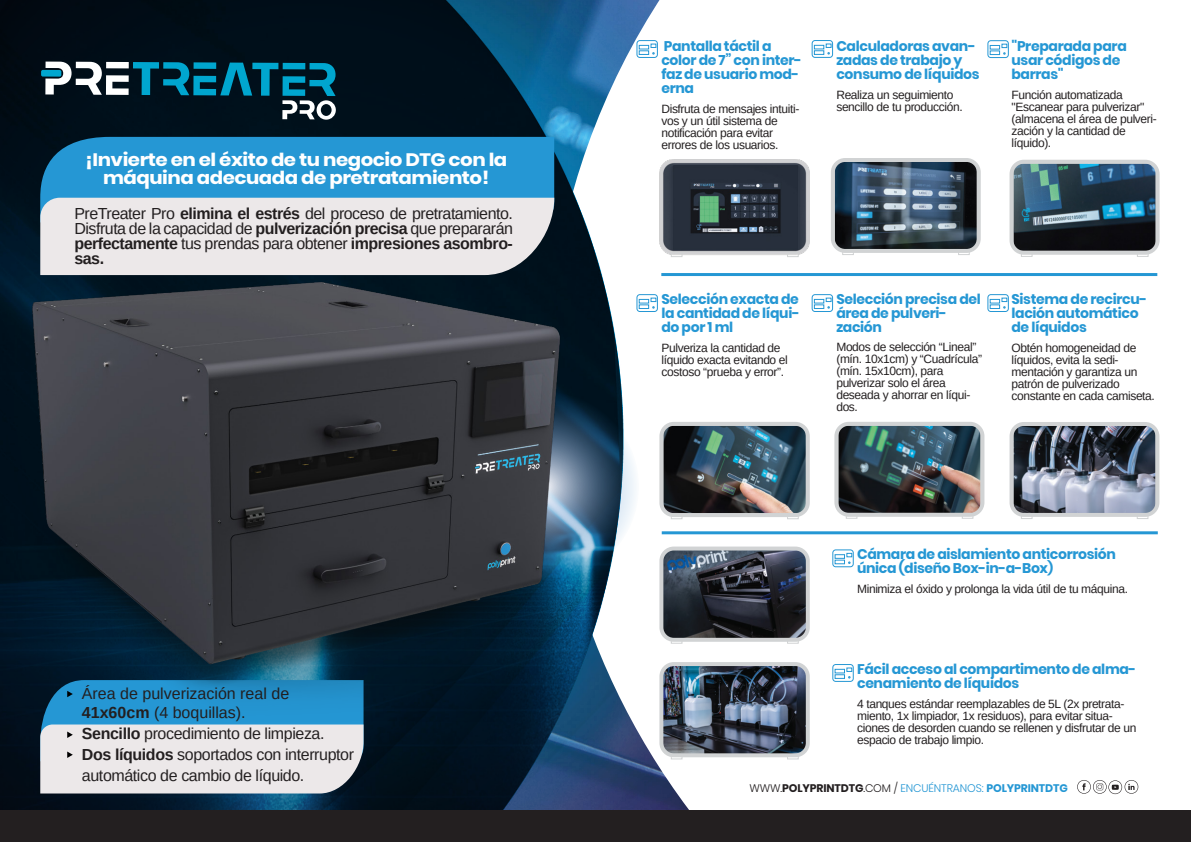
<style>
.page{position:relative;width:1191px;height:842px;background:#fff}
.page>*{position:absolute;margin:0;border:0;box-sizing:border-box;transform-origin:0 0}
.t1{font:700 18px/18px "Poppins";letter-spacing:-.025em;color:#fff;text-align:center;scale:1.1 1}
.t2{font:16px/15px "Arimo";letter-spacing:-.025em;color:#231f20;text-align:justify}
.t3{font:16px/19.3px "Arimo";color:#231f20}
.t4{font:700 14px/14px "Poppins";letter-spacing:-.025em;color:#2597d4}
.t5{font:12px/12px "Arimo";letter-spacing:-.03em;color:#231f20}
.t6{font:300 11px "Poppins";letter-spacing:-.01em;color:#2597d4}
.s1{font-weight:700}
.s2{font-size:13px}
.s3{color:#231f20}
.s4{font-weight:700;color:#231f20}
</style>
<div class="page">
<img style="left:0;top:0;width:874px;height:810px">
<svg style="left:833px;top:160px;width:142px;height:91px;background:#425667"></svg>
<div style="left:831px;top:158px;width:149px;height:95px;border:4px solid #d1d3d4;border-radius:12px"></div>
<div style="left:842px;top:250px;width:12px;height:5px;border:1px solid #d1d3d4"></div>
<div style="left:958px;top:250px;width:11px;height:5px;border:1px solid #d1d3d4"></div>
<svg style="left:1077px;top:780px;width:61px;height:14px"></svg>
<div style="left:0;top:810px;width:1191px;height:32px;background:#231f20"></div>
<div style="left:41px;top:70px;width:20px;height:7px;background:#00a6cf;border-radius:2px"></div>
<svg style="left:45px;top:62px;width:291px;height:58px;background:#1c4757"></svg>
<div style="left:40px;top:137px;width:461px;height:61px;background:#2597d4"></div>
<div style="left:40px;top:198px;width:461px;height:9px;background:#ece8e9"></div>
<div style="left:40px;top:772px;width:323px;height:21px;background:#ece8e9"></div>
<img style="left:0;top:207px;width:728px;height:565px">
<div style="left:636px;top:40px;width:22px;height:18px;border:1px solid #2597d4;border-radius:3px"></div>
<div style="left:639px;top:45px;width:10px;height:4px;border:1px solid #2597d4"></div>
<div style="left:639px;top:50px;width:10px;height:5px;border:1px solid #2597d4"></div>
<svg style="left:650px;top:44px;width:6px;height:10px"></svg>
<div style="left:811px;top:40px;width:22px;height:18px;border:1px solid #2597d4;border-radius:3px"></div>
<div style="left:814px;top:45px;width:10px;height:4px;border:1px solid #2597d4"></div>
<div style="left:814px;top:50px;width:10px;height:5px;border:1px solid #2597d4"></div>
<svg style="left:826px;top:44px;width:5px;height:10px"></svg>
<div style="left:987px;top:40px;width:21px;height:18px;border:1px solid #2597d4;border-radius:3px"></div>
<div style="left:989px;top:45px;width:11px;height:4px;border:1px solid #2597d4"></div>
<div style="left:989px;top:51px;width:11px;height:4px;border:1px solid #2597d4"></div>
<svg style="left:1001px;top:44px;width:6px;height:10px"></svg>
<div style="left:832px;top:549px;width:21px;height:18px;border:1px solid #2597d4;border-radius:3px"></div>
<div style="left:834px;top:554px;width:11px;height:5px;border:1px solid #2597d4"></div>
<svg style="left:846px;top:553px;width:6px;height:11px"></svg>
<div style="left:832px;top:664px;width:21px;height:18px;border:1px solid #2597d4;border-radius:3px"></div>
<div style="left:834px;top:669px;width:11px;height:4px;border:1px solid #2597d4"></div>
<div style="left:834px;top:674px;width:11px;height:5px;border:1px solid #2597d4"></div>
<svg style="left:846px;top:668px;width:6px;height:10px"></svg>
<img style="left:501px;top:134px;width:309px;height:191px">
<div style="left:671px;top:252px;width:11px;height:5px;border:1px solid #d1d3d4"></div>
<div style="left:787px;top:252px;width:11px;height:5px;border:1px solid #d1d3d4"></div>
<img style="left:661px;top:548px;width:146px;height:92px">
<div style="left:659px;top:546px;width:150px;height:96px;border:4px solid #d1d3d4;border-radius:12px"></div>
<div style="left:671px;top:639px;width:11px;height:5px;border:1px solid #d1d3d4"></div>
<div style="left:787px;top:639px;width:11px;height:5px;border:1px solid #d1d3d4"></div>
<img style="left:662px;top:664px;width:145px;height:91px">
<div style="left:659px;top:662px;width:150px;height:95px;border:4px solid #d1d3d4;border-radius:12px"></div>
<div style="left:671px;top:755px;width:11px;height:4px;border:1px solid #d1d3d4"></div>
<div style="left:787px;top:755px;width:11px;height:4px;border:1px solid #d1d3d4"></div>
<img style="left:1014px;top:165px;width:140px;height:85px">
<div style="left:1009px;top:160px;width:150px;height:95px;border:4px solid #d1d3d4;border-radius:12px"></div>
<div style="left:1021px;top:252px;width:11px;height:5px;border:1px solid #d1d3d4"></div>
<div style="left:1136px;top:252px;width:12px;height:5px;border:1px solid #d1d3d4"></div>
<div style="left:636px;top:294px;width:22px;height:18px;border:1px solid #2597d4;border-radius:3px"></div>
<div style="left:639px;top:299px;width:10px;height:4px;border:1px solid #2597d4"></div>
<div style="left:639px;top:304px;width:10px;height:5px;border:1px solid #2597d4"></div>
<svg style="left:650px;top:298px;width:6px;height:10px"></svg>
<div style="left:811px;top:294px;width:22px;height:18px;border:1px solid #2597d4;border-radius:3px"></div>
<div style="left:814px;top:299px;width:10px;height:4px;border:1px solid #2597d4"></div>
<div style="left:814px;top:304px;width:10px;height:5px;border:1px solid #2597d4"></div>
<svg style="left:826px;top:298px;width:5px;height:10px"></svg>
<div style="left:987px;top:294px;width:21px;height:18px;border:1px solid #2597d4;border-radius:3px"></div>
<div style="left:989px;top:299px;width:11px;height:4px;border:1px solid #2597d4"></div>
<div style="left:989px;top:304px;width:11px;height:5px;border:1px solid #2597d4"></div>
<svg style="left:1001px;top:298px;width:6px;height:10px"></svg>
<img style="left:661px;top:424px;width:147px;height:91px">
<div style="left:659px;top:422px;width:150px;height:95px;border:4px solid #d1d3d4;border-radius:12px"></div>
<div style="left:671px;top:515px;width:11px;height:4px;border:1px solid #d1d3d4"></div>
<div style="left:787px;top:515px;width:11px;height:4px;border:1px solid #d1d3d4"></div>
<img style="left:836px;top:424px;width:143px;height:91px">
<div style="left:834px;top:422px;width:150px;height:95px;border:4px solid #d1d3d4;border-radius:12px"></div>
<div style="left:845px;top:514px;width:12px;height:5px;border:1px solid #d1d3d4"></div>
<div style="left:961px;top:514px;width:12px;height:5px;border:1px solid #d1d3d4"></div>
<svg style="left:1014px;top:427px;width:140px;height:85px;background:#636b7b"></svg>
<div style="left:1009px;top:422px;width:150px;height:95px;border:4px solid #d1d3d4;border-radius:12px"></div>
<div style="left:1020px;top:514px;width:12px;height:5px;border:1px solid #d1d3d4"></div>
<div style="left:1136px;top:514px;width:12px;height:5px;border:1px solid #d1d3d4"></div>
<hr style="left:662px;top:531px;width:495px;height:3px;background:#2597d4">
<hr style="left:661px;top:273px;width:496px;height:3px;background:#2597d4">
<h1 class="t1" style="left:85px;top:151px;width:385px">¡Invierte en el éxito de tu negocio DTG con la máquina adecuada de pretratamiento!</h1>
<h2 class="t2" style="left:74px;top:206px;width:440px">PreTreater Pro <span class="s1">elimina el estrés</span> del proceso de pretratamiento.<br>Disfruta de la capacidad de <span class="s1">pulverización precisa</span> que prepararán <span class="s1">perfectamente</span> tus prendas para obtener <span class="s1">impresiones asombro&shy;sas.</span></h2>
<h2 class="t3" style="left:82px;top:684px;width:209px">Área de pulverización real de<br><span class="s1">41x60cm</span> (4 boquillas).</h2>
<h2 class="t2" style="left:82px;top:723px;width:274px;line-height:21.1px;text-align:left"><span class="s1">Sencillo</span> procedimiento de limpieza.<br><span class="s1">Dos líquidos</span> soportados con interruptor automático de cambio de líquido.</h2>
<p class="t4" style="left:661px;top:39px;width:142px">Pantalla táctil a color de 7” con inter&shy;faz de usuario mod&shy;erna</p>
<p class="t5" style="left:661px;top:103px;width:139px">Disfruta de mensajes intuiti&shy;vos y un útil sistema de notificación para evitar errores de los usuarios.</p>
<p class="t4" style="left:836px;top:39px;width:145px">Calculadoras avan&shy;zadas de trabajo y consumo de líquidos</p>
<p class="t5" style="left:836px;top:88px;width:128px">Realiza un seguimiento sencillo de tu producción.</p>
<p class="t4" style="left:1011px;top:39px;width:117px">"Preparada para usar códigos de barras"</p>
<p class="t5" style="left:1011px;top:89px;width:147px">Función automatizada "Escanear para pulverizar" (almacena el área de pulveri&shy;zación y la cantidad de líquido).</p>
<p class="t4" style="left:661px;top:292px;width:140px;text-align:justify">Selección exacta de la cantidad de líqui&shy;do por 1 ml</p>
<p class="t5" style="left:661px;top:342px;width:128px">Pulveriza la cantidad de líquido exacta evitando el costoso “prueba y error”.</p>
<p class="t4" style="left:836px;top:292px;width:146px">Selección precisa del área de pulveri&shy;zación</p>
<p class="t5" style="left:836px;top:341px;width:147px">Modos de selección “Lineal” (mín. 10x1cm) y “Cuadrícula” (mín. 15x10cm), para pulverizar solo el área deseada y ahorrar en líqui&shy;dos.</p>
<p class="t4" style="left:1011px;top:292px;width:137px">Sistema de recircu&shy;lación automático de líquidos</p>
<p class="t5" style="left:1011px;top:342px;width:145px">Obtén homogeneidad de líquidos, evita la sedi&shy;mentación y garantiza un patrón de pulverizado constante en cada camiseta.</p>
<p class="t4" style="left:857px;top:547px;width:260px">Cámara de aislamiento anticorrosión única (diseño Box-in-a-Box<span class="s2">)</span></p>
<p class="t5" style="left:857px;top:583px;width:272px">Minimiza el óxido y prolonga la vida útil de tu máquina.</p>
<p class="t4" style="left:857px;top:662px;width:281px">Fácil acceso al compartimento de alma&shy;cenamiento de líquidos</p>
<p class="t5" style="left:857px;top:697px;width:281px">4 tanques estándar reemplazables de 5L (2x pretrata&shy;miento, 1x limpiador, 1x residuos), para evitar situa&shy;ciones de desorden cuando se rellenen y disfrutar de un espacio de trabajo limpio.</p>
<p class="t6" style="left:749px;top:782px;width:320px"><span class="s3">WWW.</span><span class="s4">POLYPRINTDTG</span><span class="s3">.COM /</span> ENCUÉNTRANOS: <span class="s1">POLYPRINTDTG</span></p>
</div>
